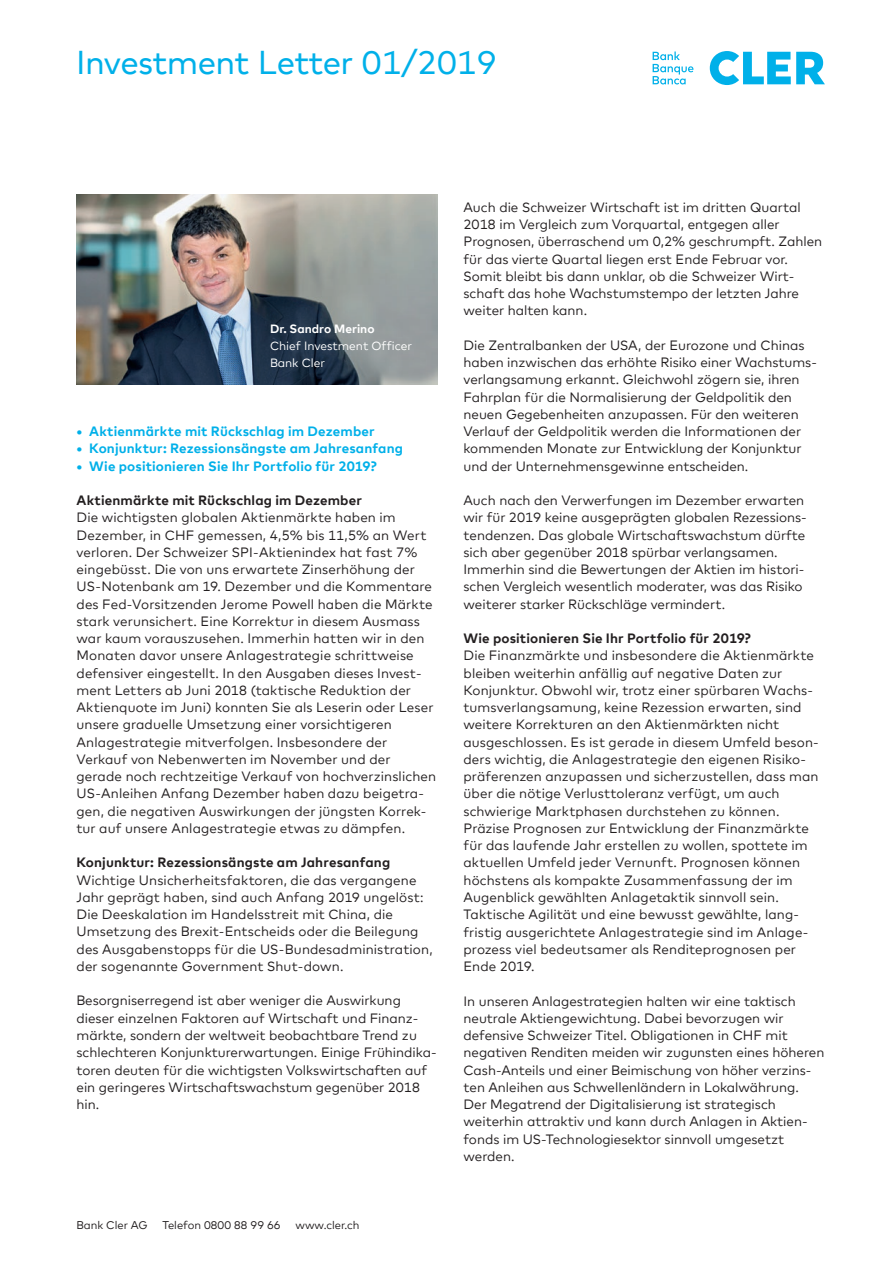
<style>
.page{position:relative;width:893px;height:1263px;background:#fff}
.page>*{position:absolute;margin:0;border:0;box-sizing:border-box;transform-origin:0 0}
.t1{font:33px "Cler Mark Headline";color:#00b0e9}
.t2{font:13.5px/17.2px "Cler Mark Text";color:#231f20}
.t3{font:700 13.5px "Cler Mark Text";letter-spacing:.01em;color:#00b0e9}
.t4{font:700 13.5px "Cler Mark Text";letter-spacing:.01em;color:#231f20}
.t5{font:12px/17.2px "Cler Mark Text";color:#fff}
.t6{font:700 12px "Cler Mark Text";color:#fff}
.t7{font:11.25px "Cler Mark Text";color:#231f20}
</style>
<div class="page">
<svg style="left:653px;top:52px;width:40px;height:32px"></svg>
<svg style="left:710px;top:51px;width:115px;height:34px"></svg>
<img style="left:77px;top:195px;width:361px;height:189px">
<h1 class="t1" style="left:77px;top:37px;width:421px">Investment Letter 01/2019</h1>
<p class="t6" style="left:270px;top:319px;width:106px">Dr. Sandro Merino</p>
<p class="t5" style="left:270px;top:336px;width:143px">Chief Investment Officer<br>Bank Cler</p>
<p class="t3" style="left:77px;top:421px;width:300px">• Aktienmärkte mit Rückschlag im Dezember</p>
<p class="t3" style="left:77px;top:438px;width:328px">• Konjunktur: Rezessionsängste am Jahresanfang</p>
<p class="t3" style="left:77px;top:455px;width:302px">• Wie positionieren Sie Ihr Portfolio für 2019?</p>
<p class="t4" style="left:77px;top:490px;width:287px">Aktienmärkte mit Rückschlag im Dezember</p>
<p class="t2" style="left:77px;top:508px;width:361px">Die wichtigsten globalen Aktienmärkte haben im Dezember, in CHF gemessen, 4,5% bis 11,5% an Wert verloren. Der Schweizer SPI-Aktienindex hat fast 7% eingebüsst. Die von uns erwartete Zinserhöhung der US-Notenbank am 19. Dezember und die Kommentare des Fed-Vorsitzenden Jerome Powell haben die Märkte stark verunsichert. Eine Korrektur in diesem Ausmass war kaum vorauszusehen. Immerhin hatten wir in den Monaten davor unsere Anlagestrategie schrittweise defensiver eingestellt. In den Ausgaben dieses Invest&shy;ment Letters ab Juni 2018 (taktische Reduktion der Aktienquote im Juni) konnten Sie als Leserin oder Leser unsere graduelle Umsetzung einer vorsichtigeren Anlagestrategie mitverfolgen. Insbesondere der Verkauf von Nebenwerten im November und der gerade noch rechtzeitige Verkauf von hochverzinslichen US-Anleihen Anfang Dezember haben dazu beigetra&shy;gen, die negativen Auswirkungen der jüngsten Korrek&shy;tur auf unsere Anlagestrategie etwas zu dämpfen.</p>
<p class="t4" style="left:77px;top:852px;width:315px">Konjunktur: Rezessionsängste am Jahresanfang</p>
<p class="t2" style="left:77px;top:870px;width:358px">Wichtige Unsicherheitsfaktoren, die das vergangene Jahr geprägt haben, sind auch Anfang 2019 ungelöst:<br>Die Deeskalation im Handelsstreit mit China, die Umsetzung des Brexit-Entscheids oder die Beilegung des Ausgabenstopps für die US-Bundesadministration, der sogenannte Government Shut-down.</p>
<p class="t2" style="left:77px;top:991px;width:362px">Besorgniserregend ist aber weniger die Auswirkung dieser einzelnen Faktoren auf Wirtschaft und Finanz&shy;märkte, sondern der weltweit beobachtbare Trend zu schlechteren Konjunkturerwartungen. Einige Frühindika&shy;toren deuten für die wichtigsten Volkswirtschaften auf ein geringeres Wirtschaftswachstum gegenüber 2018 hin.</p>
<p class="t7" style="left:77px;top:1216px;width:72px">Bank Cler AG</p>
<p class="t7" style="left:162px;top:1216px;width:120px">Telefon 0800 88 99 66</p>
<p class="t7" style="left:296px;top:1216px;width:66px">www.cler.ch</p>
<p class="t2" style="left:463px;top:197px;width:360px">Auch die Schweizer Wirtschaft ist im dritten Quartal 2018 im Vergleich zum Vorquartal, entgegen aller Prognosen, überraschend um 0,2% geschrumpft. Zahlen für das vierte Quartal liegen erst Ende Februar vor.<br>Somit bleibt bis dann unklar, ob die Schweizer Wirt&shy;schaft das hohe Wachstumstempo der letzten Jahre weiter halten kann.</p>
<p class="t2" style="left:463px;top:335px;width:355px">Die Zentralbanken der USA, der Eurozone und Chinas haben inzwischen das erhöhte Risiko einer Wachstums&shy;verlangsamung erkannt. Gleichwohl zögern sie, ihren Fahrplan für die Normalisierung der Geldpolitik den neuen Gegebenheiten anzupassen. Für den weiteren Verlauf der Geldpolitik werden die Informationen der kommenden Monate zur Entwicklung der Konjunktur und der Unternehmensgewinne entscheiden.</p>
<p class="t2" style="left:463px;top:491px;width:345px">Auch nach den Verwerfungen im Dezember erwarten wir für 2019 keine ausgeprägten globalen Rezessions&shy;tendenzen. Das globale Wirtschaftswachstum dürfte sich aber gegenüber 2018 spürbar verlangsamen.<br>Immerhin sind die Bewertungen der Aktien im histori&shy;schen Vergleich wesentlich moderater, was das Risiko weiterer starker Rückschläge vermindert.</p>
<p class="t4" style="left:463px;top:628px;width:289px">Wie positionieren Sie Ihr Portfolio für 2019?</p>
<p class="t2" style="left:463px;top:646px;width:357px">Die Finanzmärkte und insbesondere die Aktienmärkte bleiben weiterhin anfällig auf negative Daten zur Konjunktur. Obwohl wir, trotz einer spürbaren Wachs&shy;tumsverlangsamung, keine Rezession erwarten, sind weitere Korrekturen an den Aktienmärkten nicht ausgeschlossen. Es ist gerade in diesem Umfeld beson&shy;ders wichtig, die Anlagestrategie den eigenen Risiko&shy;präferenzen anzupassen und sicherzustellen, dass man über die nötige Verlusttoleranz verfügt, um auch schwierige Marktphasen durchstehen zu können.<br>Präzise Prognosen zur Entwicklung der Finanzmärkte für das laufende Jahr erstellen zu wollen, spottete im aktuellen Umfeld jeder Vernunft. Prognosen können höchstens als kompakte Zusammenfassung der im Augenblick gewählten Anlagetaktik sinnvoll sein.<br>Taktische Agilität und eine bewusst gewählte, lang&shy;fristig ausgerichtete Anlagestrategie sind im Anlage&shy;prozess viel bedeutsamer als Renditeprognosen per Ende 2019.</p>
<p class="t2" style="left:463px;top:991px;width:362px">In unseren Anlagestrategien halten wir eine taktisch neutrale Aktiengewichtung. Dabei bevorzugen wir defensive Schweizer Titel. Obligationen in CHF mit negativen Renditen meiden wir zugunsten eines höheren Cash-Anteils und einer Beimischung von höher verzins&shy;ten Anleihen aus Schwellenländern in Lokalwährung.<br>Der Megatrend der Digitalisierung ist strategisch weiterhin attraktiv und kann durch Anlagen in Aktien&shy;fonds im US-Technologiesektor sinnvoll umgesetzt werden.</p>
</div>
